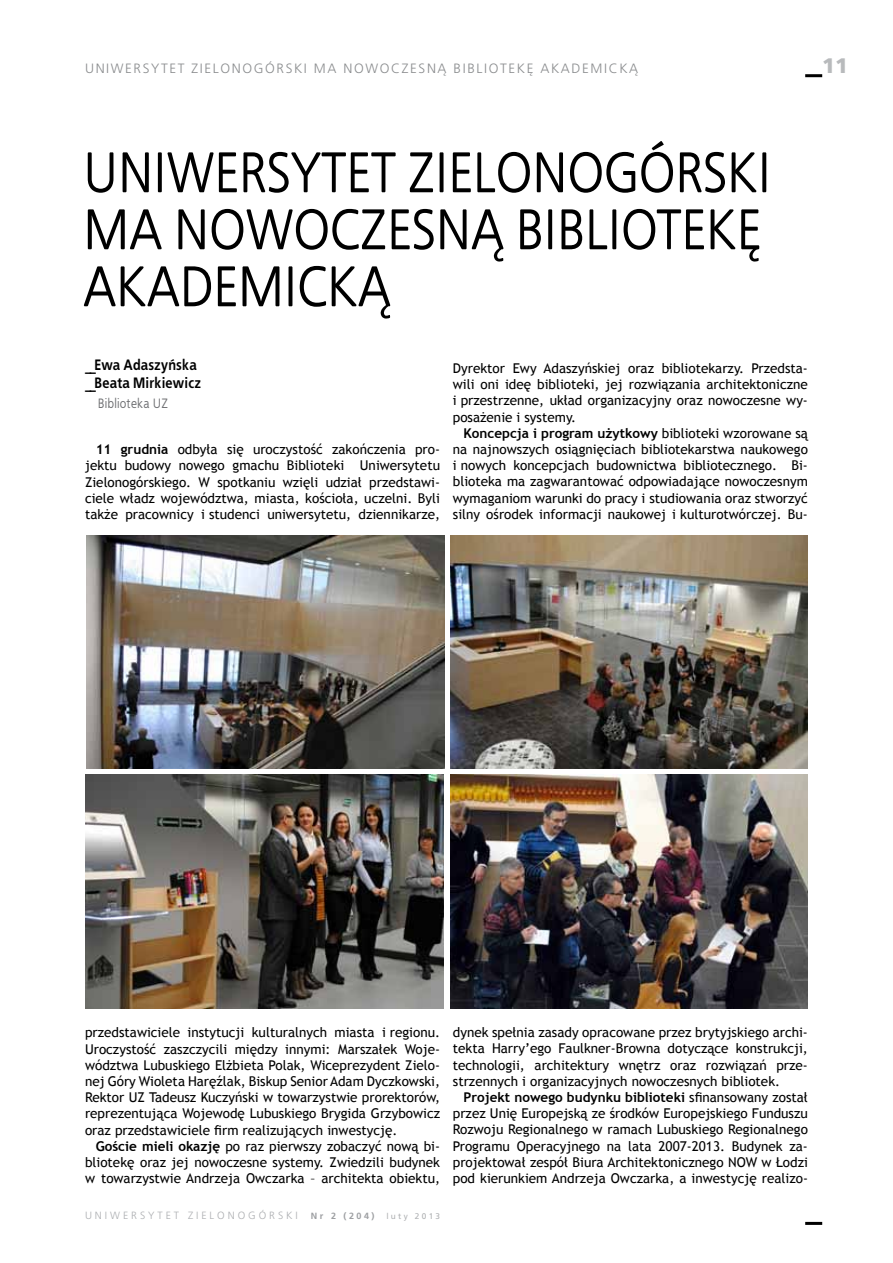
<style>
.page{position:relative;width:893px;height:1263px;background:#fff}
.page>*{position:absolute;margin:0;border:0;box-sizing:border-box;transform-origin:0 0}
.t1{font:57px/57px "EFN Bureau OT";color:#000}
.t2{font:900 21px "Frutiger LT Pro";color:#b8babc}
.t3{font:700 15px/18px "EFN Bureau OT";letter-spacing:.01em;color:#000}
.t4{font:13.5px/16.2px "Trebuchet MS";color:#000;text-align:justify}
.t5{font:300 13.5px "Frutiger LT Pro";letter-spacing:.12em;color:#8a8c8e}
.t6{font:13.5px "EFN Bureau OT";color:#6d6e71}
.t7{font:300 10.5px "Frutiger LT Pro";letter-spacing:.28em;color:#acaeb1}
.t8{font:8.25px "Frutiger LT Pro";letter-spacing:.28em;color:#aeb0b2}
.s1{font-weight:700}
.s2{font-weight:700;font-size:9px;color:#9d9fa2}
</style>
<div class="page">
<hr style="left:805px;top:74px;width:17px;height:3px;background:#000">
<hr style="left:805px;top:1222px;width:17px;height:3px;background:#000">
<img style="left:450px;top:775px;width:358px;height:234px">
<img style="left:85px;top:775px;width:359px;height:234px">
<img style="left:450px;top:536px;width:358px;height:233px">
<img style="left:86px;top:536px;width:359px;height:233px">
<p class="t5" style="left:85px;top:60px;width:21px">UNIWERSYTET</p>
<p class="t5" style="left:191px;top:60px;width:19px">ZIELONOGÓRSKI</p>
<p class="t5" style="left:314px;top:60px;width:42px">MA NOWO</p>
<p class="t5" style="left:391px;top:60px;width:20px">CZESN</p>
<p class="t5" style="left:438px;top:60px;width:48px">Ą BIBLIOTEK</p>
<p class="t5" style="left:527px;top:60px;width:113px">Ę AKADEMICKĄ</p>
<h2 class="t2" style="left:822px;top:53px;width:27px">11</h2>
<h1 class="t1" style="left:83px;top:145px;width:689px">UNIWERSYTET ZIELONOGÓRSKI<br>MA NOWOCZESNĄ BIBLIOTEKĘ<br>AKADEMICKĄ</h1>
<p class="t3" style="left:85px;top:355px;width:118px">__Ewa Adaszyńska __Beata Mirkiewicz</p>
<p class="t6" style="left:98px;top:396px;width:72px">BIBLIOTEKA UZ</p>
<p class="t4" style="left:85px;top:441px;width:357px;text-indent:11px"><span class="s1">11 grudnia</span> odbyła się uroczystość zakończenia pro&shy;jektu budowy nowego gmachu Biblioteki Uniwersytetu Zielonogórskiego. W spotkaniu wzięli udział przedstawi&shy;ciele władz województwa, miasta, kościoła, uczelni. Byli także pracownicy i studenci uniwersytetu, dziennikarze,</p>
<p class="t4" style="left:453px;top:360px;width:357px">Dyrektor Ewy Adaszyńskiej oraz bibliotekarzy. Przedsta&shy;wili oni ideę biblioteki, jej rozwiązania architektoniczne i przestrzenne, układ organizacyjny oraz nowoczesne wy&shy;posażenie i systemy.</p>
<p class="t4" style="left:453px;top:425px;width:357px;text-indent:11px"><span class="s1">Koncepcja i program użytkowy</span> biblioteki wzorowane są na najnowszych osiągnięciach bibliotekarstwa naukowego i nowych koncepcjach budownictwa bibliotecznego. Bi&shy;blioteka ma zagwarantować odpowiadające nowoczesnym wymaganiom warunki do pracy i studiowania oraz stworzyć silny ośrodek informacji naukowej i kulturotwórczej. Bu-</p>
<p class="t4" style="left:85px;top:1025px;width:357px">przedstawiciele instytucji kulturalnych miasta i regionu.<br>Uroczystość zaszczycili między innymi: Marszałek Woje&shy;wództwa Lubuskiego Elżbieta Polak, Wiceprezydent Zielo&shy;nej Góry Wioleta Haręźlak, Biskup Senior Adam Dyczkowski, Rektor UZ Tadeusz Kuczyński w towarzystwie prorektorów, reprezentująca Wojewodę Lubuskiego Brygida Grzybowicz oraz przedstawiciele firm realizujących inwestycję.</p>
<p class="t4" style="left:85px;top:1138px;width:357px;text-indent:11px"><span class="s1">Goście mieli okazję</span> po raz pierwszy zobaczyć nową bi&shy;bliotekę oraz jej nowoczesne systemy. Zwiedzili budynek w towarzystwie Andrzeja Owczarka – architekta obiektu,</p>
<p class="t7" style="left:85px;top:1209px;width:291px">UNIWERSYTET ZIELONOGÓRSKI <span class="s2">Nr 2 (204)</span></p>
<p class="t8" style="left:386px;top:1211px;width:55px">luty 2013</p>
<p class="t4" style="left:453px;top:1024px;width:357px">dynek spełnia zasady opracowane przez brytyjskiego archi&shy;tekta Harry’ego Faulkner-Browna dotyczące konstrukcji, technologii, architektury wnętrz oraz rozwiązań prze&shy;strzennych i organizacyjnych nowoczesnych bibliotek.</p>
<p class="t4" style="left:453px;top:1089px;width:357px;text-indent:11px"><span class="s1">Projekt nowego budynku biblioteki</span> sfinansowany został przez Unię Europejską ze środków Europejskiego Funduszu Rozwoju Regionalnego w ramach Lubuskiego Regionalnego Programu Operacyjnego na lata 2007-2013. Budynek za&shy;projektował zespół Biura Architektonicznego NOW w Łodzi pod kierunkiem Andrzeja Owczarka, a inwestycję realizo-</p>
</div>
